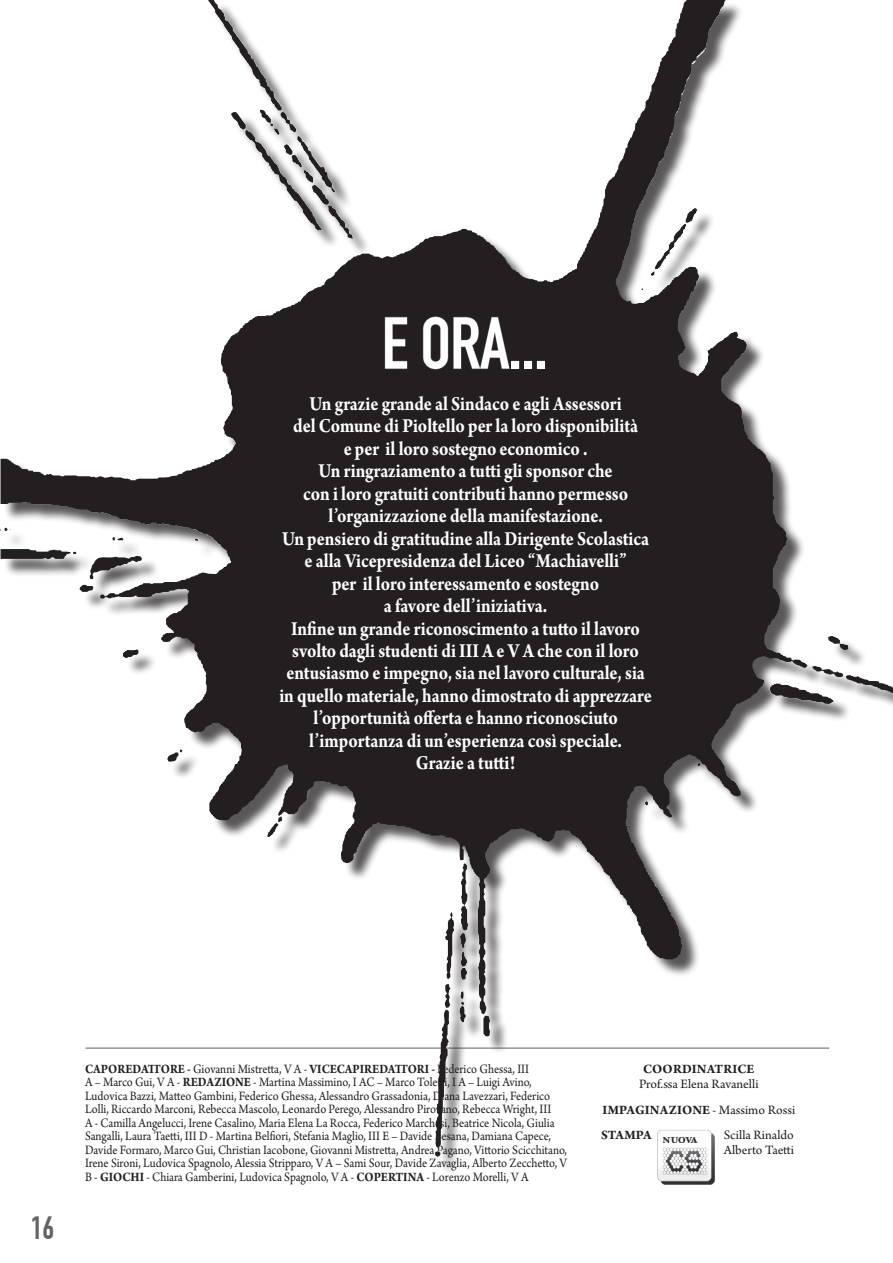
<style>
.page{position:relative;width:893px;height:1263px;background:#fff}
.page>*{position:absolute;margin:0;border:0;box-sizing:border-box;transform-origin:0 0}
.t1{font:700 72px "DIN Condensed";color:#fff}
.t2{font:700 31.5px "DIN Condensed";color:#636366}
.t3{font:700 21px/22.5px "Arno Pro";letter-spacing:-.005em;color:#fff;text-align:center;scale:.86 1}
.t4{font:13.5px/13.5px "Arno Pro";letter-spacing:-.005em;color:#231f20;scale:.9 1}
.t5{font:13.5px/15px "Arno Pro";letter-spacing:-.005em;color:#231f20}
.t6{font:700 13.5px "Arno Pro";letter-spacing:.01em;color:#231f20}
.s1{font-weight:700}
</style>
<div class="page">
<img style="left:657px;top:1174px;width:58px;height:11px">
<div style="left:3px;top:2px;width:890px;height:1172px;background:#231f20;opacity:.75"></div>
<img style="left:590px;top:1px;width:96px;height:237px">
<svg style="left:384px;top:317px;width:24px;height:52px"></svg>
<svg style="left:422px;top:316px;width:88px;height:54px;background:#2b2829"></svg>
<div style="left:512px;top:361px;width:7px;height:8px;border:1px solid #636366"></div>
<div style="left:524px;top:361px;width:8px;height:8px;border:1px solid #636366"></div>
<div style="left:537px;top:361px;width:7px;height:8px;border:1px solid #636366"></div>
<h1 class="t1" style="left:382px;top:301px;width:167px">E ORA...</h1>
<p class="t3" style="left:279px;top:393px;width:435px">Un grazie grande al Sindaco e agli Assessori<br>del Comune di Pioltello per la loro disponibilità<br>e per il loro sostegno economico .<br>Un ringraziamento a tutti gli sponsor che<br>con i loro gratuiti contributi hanno permesso l’organizzazione della manifestazione.<br>Un pensiero di gratitudine alla Dirigente Scolastica e alla Vicepresidenza del Liceo “Machiavelli”<br>per il loro interessamento e sostegno<br>a favore dell’iniziativa.<br>Infine un grande riconoscimento a tutto il lavoro svolto dagli studenti di III A e V A che con il loro entusiasmo e impegno, sia nel lavoro culturale, sia in quello materiale, hanno dimostrato di apprezzare l’opportunità offerta e hanno riconosciuto l’importanza di un’esperienza così speciale.<br>Grazie a tutti!</p>
<h2 class="t2" style="left:31px;top:1209px;width:25px">16</h2>
<p class="t4" style="left:85px;top:1063px;width:537px"><span class="s1">CAPOREDATTO RE -</span> Giovanni Mistretta, V A - <span class="s1">VICECAPIREDATTO RI -</span> Federico Ghessa, III<br>A – Marco Gui, V A - <span class="s1">REDAZIONE</span> - Martina Massimino, I AC – Marco Toletti, I A – Luigi Avino, Ludovica Bazzi, Matteo Gambini, Federico Ghessa, Alessandro Grassadonia, Diana Lavezzari, Federico Lolli, Riccardo Marconi, Rebecca Mascolo, Leonardo Perego, Alessandro Pirovano, Rebecca Wright, III<br>A - Camilla Angelucci, Irene Casalino, Maria Elena La Rocca, Federico Marchesi, Beatrice Nicola, Giulia Sangalli, Laura Taetti, III D - Martina Belfiori, Stefania Maglio, III E – Davide Besana, Damiana Capece, Davide Formaro, Marco Gui, Christian Iacobone, Giovanni Mistretta, Andrea Pagano, Vittorio Scicchitano, Irene Sironi, Ludovica Spagnolo, Alessia Stripparo, V A – Sami Sour, Davide Zavaglia, Alberto Zecchetto, V B - <span class="s1">GIOCHI</span> - Chiara Gamberini, Ludovica Spagnolo, V A - <span class="s1">COPERTINA</span> - Lorenzo Morelli, V A</p>
<p class="t6" style="left:643px;top:1061px;width:39px">Coordinatric</p>
<p class="t6" style="left:747px;top:1061px;width:9px">e</p>
<p class="t5" style="left:639px;top:1077px;width:121px">Prof.ssa Elena Ravanelli</p>
<p class="t6" style="left:602px;top:1102px;width:16px">Impa</p>
<p class="t6" style="left:635px;top:1102px;width:19px">ginazi</p>
<p class="t5" style="left:682px;top:1103px;width:115px"><span class="s1">one</span> - Massimo Rossi</p>
<p class="t6" style="left:601px;top:1127px;width:10px">stampa</p>
<p class="t5" style="left:724px;top:1128px;width:72px">Scilla Rinaldo<br>Alberto Taetti</p>
</div>
